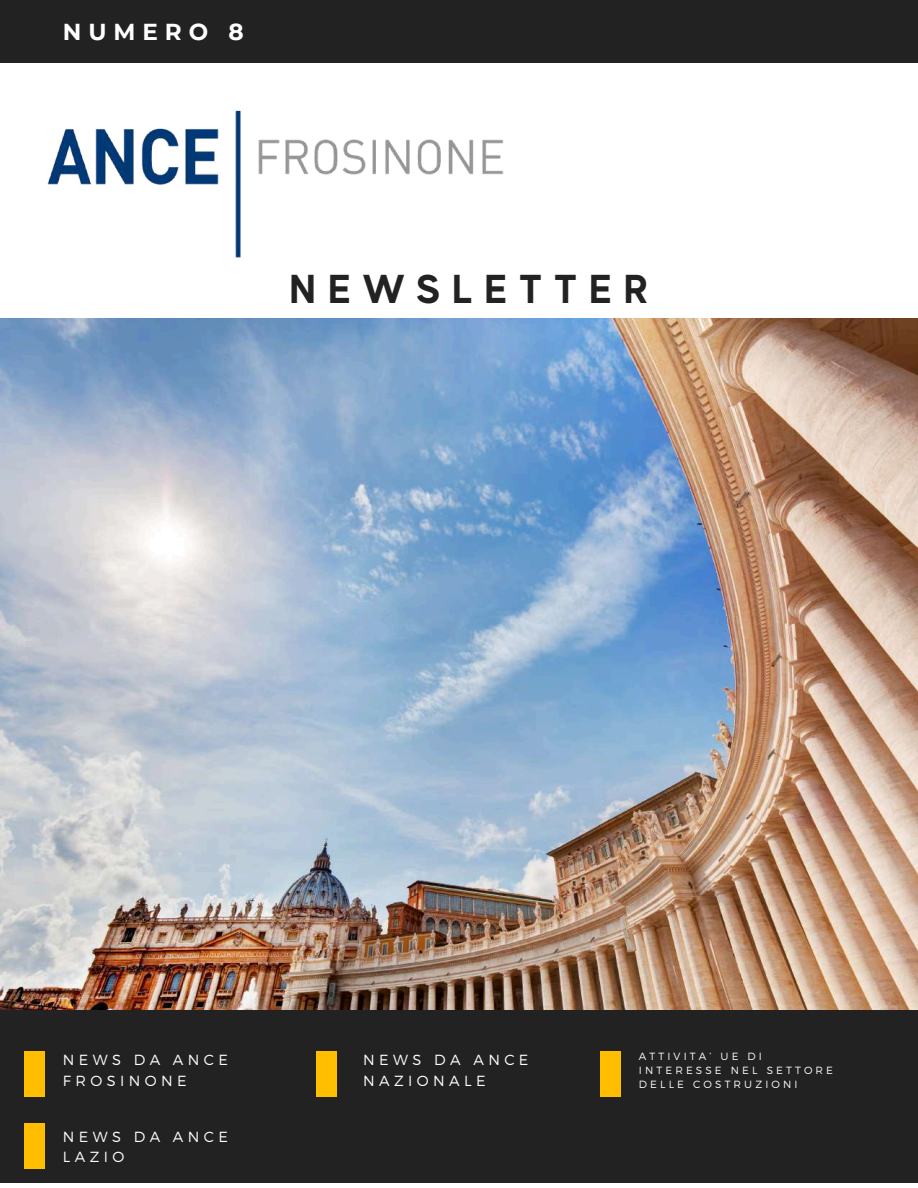
<style>
.page{position:relative;width:918px;height:1188px;background:#fff}
.page>*{position:absolute;margin:0;border:0;box-sizing:border-box;transform-origin:0 0}
.t1{font:700 40.2px "MADE Evolve Sans";letter-spacing:.3em;color:#222}
.t2{font:700 23.1px "Montserrat";letter-spacing:.3em;color:#fff}
.t3{font:300 14.7px/20.2px "Montserrat";letter-spacing:.3em;color:#fff}
.t4{font:300 10.5px/14px "Montserrat";letter-spacing:.3em;color:#fff}
</style>
<div class="page">
<div style="left:0;top:0;width:918px;height:63px;background:#222"></div>
<div style="left:0;top:1010px;width:918px;height:172px;background:#222"></div>
<div style="left:24px;top:1051px;width:20px;height:45px;background:#ffbf00"></div>
<img style="left:47px;top:110px;width:457px;height:148px">
<img style="left:0;top:319px;width:918px;height:690px">
<div style="left:316px;top:1051px;width:20px;height:45px;background:#ffbf00"></div>
<div style="left:24px;top:1124px;width:20px;height:45px;background:#ffbf00"></div>
<div style="left:600px;top:1051px;width:21px;height:45px;background:#ffbf00"></div>
<h2 class="t2" style="left:63px;top:18px;width:182px">NUMERO 8</h2>
<h1 class="t1" style="left:290px;top:265px;width:359px">NEWSLETTER</h1>
<p class="t3" style="left:63px;top:1049px;width:167px">NEWS DA ANCE<br>FROSINONE</p>
<p class="t3" style="left:63px;top:1125px;width:167px">NEWS DA ANCE<br>LAZIO</p>
<p class="t3" style="left:363px;top:1049px;width:167px">NEWS DA ANCE<br>NAZIONALE</p>
<p class="t4" style="left:639px;top:1049px;width:196px">ATTIVITA’ UE DI<br>INTERESSE NEL SETTORE<br>DELLE COSTRUZIONI</p>
</div>
